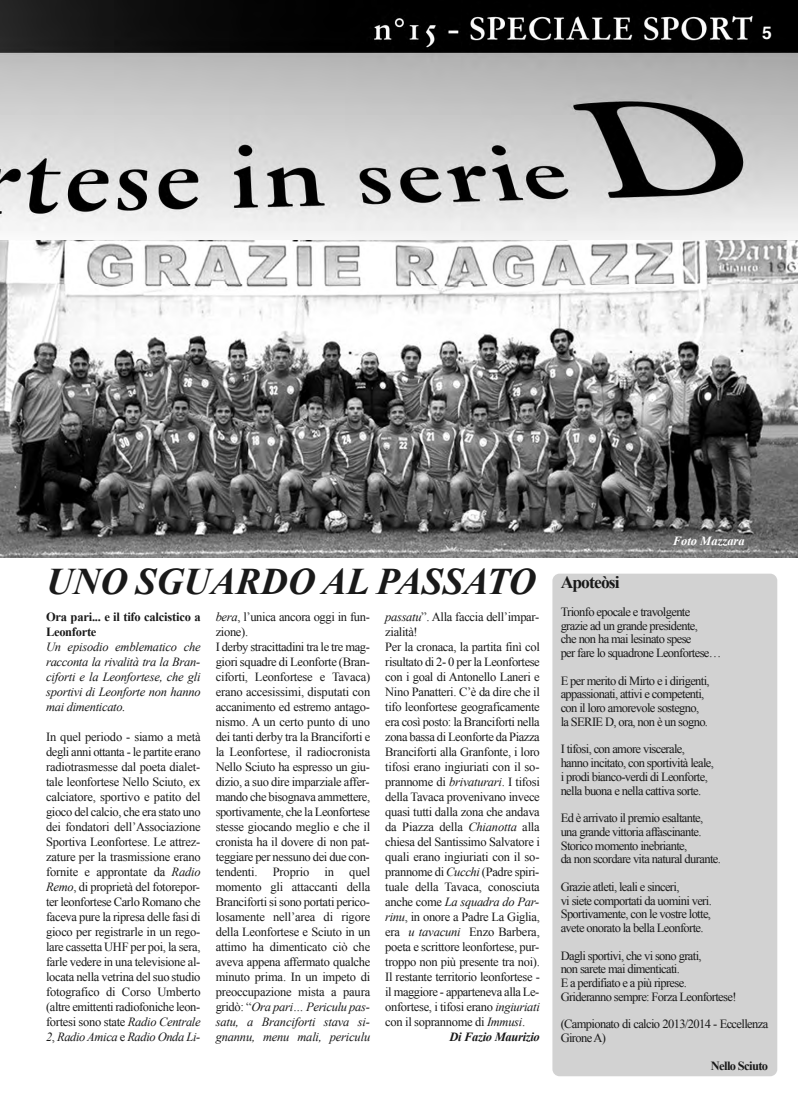
<style>
.page{position:relative;width:798px;height:1099px;background:#fff}
.page>*{position:absolute;margin:0;border:0;box-sizing:border-box;transform-origin:0 0}
.t1{font:italic 700 37.5px "Times New Roman";color:#191919}
.t2{font:700 17.5px "Helvetica";color:#fff}
.t3{font:12.5px/15px "Times New Roman";letter-spacing:-.025em;color:#191919;text-align:justify}
.t4{font:12.5px/13.8px "Times New Roman";letter-spacing:-.05em;color:#191919}
.t5{font:italic 12.5px/15px "Times New Roman";letter-spacing:-.02em;color:#191919;text-align:justify}
.t6{font:700 12.5px/15px "Times New Roman";letter-spacing:-.025em;color:#191919}
.t7{font:italic 700 12.5px "Times New Roman";letter-spacing:-.025em;color:#191919}
.t8{font:italic 700 12.5px "Times New Roman";color:#fff}
.s1{font-style:italic}
.s2{font-style:normal}
</style>
<div class="page">
<div style="left:552px;top:573px;width:225px;height:503px;background:#d2d2d2;border-radius:7px"></div>
<img style="left:0;top:0;width:798px;height:557px">
<h2 class="t2" style="left:762px;top:26px;width:11px">5</h2>
<p class="t8" style="left:672px;top:533px;width:73px">Foto Mazzara</p>
<h1 class="t1" style="left:46px;top:560px;width:575px">UNO SGUARDO AL PASSATO <sup>apoteòsi</sup></h1>
<p class="t4" style="left:560px;top:604px;width:162px">Trionfo epocale e travolgente<br>grazie ad un grande presidente,<br>che non ha mai lesinato spese<br>per fare lo squadrone Leonfortese…</p>
<p class="t4" style="left:560px;top:673px;width:150px">E per merito di Mirto e i dirigenti, appassionati, attivi e competenti, con il loro amorevole sostegno, la SERIE D, ora, non è un sogno.</p>
<p class="t4" style="left:560px;top:742px;width:155px">I tifosi, con amore viscerale, hanno incitato, con sportività leale, i prodi bianco-verdi di Leonforte, nella buona e nella cattiva sorte.</p>
<p class="t4" style="left:560px;top:811px;width:162px">Ed è arrivato il premio esaltante, una grande vittoria affascinante.<br>Storico momento inebriante,<br>da non scordare vita natural durante.</p>
<p class="t4" style="left:560px;top:879px;width:152px">Grazie atleti, leali e sinceri,<br>vi siete comportati da uomini veri.<br>Sportivamente, con le vostre lotte, avete onorato la bella Leonforte.</p>
<p class="t4" style="left:560px;top:948px;width:177px">Dagli sportivi, che vi sono grati,<br>non sarete mai dimenticati.<br>E a perdifiato e a più riprese.<br>Grideranno sempre: Forza Leonfortese!</p>
<p class="t4" style="left:560px;top:1017px;width:209px">(Campionato di calcio 2013/2014 - Eccellenza<br>Girone A)</p>
<p class="t6" style="left:710px;top:1057px;width:59px">nello sciuto</p>
<p class="t6" style="left:46px;top:609px;width:156px">ora pari... e il tifo calcistico a leonforte</p>
<p class="t5" style="left:46px;top:639px;width:156px">un episodio emblematico che racconta la rivalità tra la Bran&shy;ciforti e la Leonfortese, che gli sportivi di Leonforte non hanno mai dimenticato.</p>
<p class="t3" style="left:46px;top:729px;width:156px">In quel periodo - siamo a metà degli anni ottanta - le partite erano radiotrasmesse dal poeta dialet&shy;tale leonfortese Nello Sciuto, ex calciatore, sportivo e patito del gioco del calcio, che era stato uno dei fondatori dell’Associazione Sportiva Leonfortese. Le attrez&shy;zature per la trasmissione erano fornite e approntate da <span class="s1">Radio Remo</span>, di proprietà del fotorepor&shy;ter leonfortese Carlo Romano che faceva pure la ripresa delle fasi di gioco per registrarle in un rego&shy;lare cassetta UHF per poi, la sera, farle vedere in una televisione al&shy;locata nella vetrina del suo studio fotografico di Corso Umberto (altre emittenti radiofoniche leon&shy;fortesi sono state <span class="s1">Radio Centrale 2</span>, <span class="s1">Radio amica</span> e <span class="s1">Radio onda Li-</span></p>
<p class="t3" style="left:215px;top:609px;width:156px;text-align:left"><span class="s1">bera</span>, l’unica ancora oggi in fun&shy;zione).<br>I derby stracittadini tra le tre mag&shy;giori squadre di Leonforte (Bran&shy;ciforti, Leonfortese e Tavaca) erano accesissimi, disputati con accanimento ed estremo antago&shy;nismo. A un certo punto di uno dei tanti derby tra la Branciforti e la Leonfortese, il radiocronista<br>Nello Sciuto ha espresso un giu&shy;dizio, a suo dire imparziale affer&shy;mando che bisognava ammettere, sportivamente, che la Leonfortese stesse giocando meglio e che il cronista ha il dovere di non pat&shy;teggiare per nessuno dei due con&shy;tendenti. Proprio in quel momento gli attaccanti della<br>Branciforti si sono portati perico&shy;losamente nell’area di rigore della Leonfortese e Sciuto in un attimo ha dimenticato ciò che aveva appena affermato qualche minuto prima. In un impeto di preoccupazione mista a paura gridò: “<span class="s1">ora pari… periculu pas&shy;satu, a Branciforti stava si&shy;gnannu, menu mali, periculu</span></p>
<p class="t3" style="left:385px;top:609px;width:155px"><span class="s1">passatu</span>”. Alla faccia dell’impar-</p>
<p class="t3" style="left:385px;top:624px;width:34px">zialità!</p>
<p class="t3" style="left:385px;top:639px;width:156px">Per la cronaca, la partita finì col</p>
<p class="t3" style="left:385px;top:654px;width:156px">risultato di 2- 0 per la Leonfortese</p>
<p class="t3" style="left:385px;top:669px;width:156px">con i goal di Antonello Laneri e</p>
<p class="t3" style="left:385px;top:684px;width:156px">Nino Panatteri. C’è da dire che il</p>
<p class="t3" style="left:385px;top:699px;width:156px">tifo leonfortese geograficamente</p>
<p class="t3" style="left:385px;top:714px;width:156px">era così posto: la Branciforti nella</p>
<p class="t3" style="left:385px;top:729px;width:156px">zona bassa di Leonforte da Piazza</p>
<p class="t3" style="left:385px;top:744px;width:156px">Branciforti alla Granfonte, i loro</p>
<p class="t3" style="left:385px;top:759px;width:156px">tifosi erano ingiuriati con il so-</p>
<p class="t3" style="left:385px;top:774px;width:156px">prannome di <span class="s1">brivaturari</span>. I tifosi</p>
<p class="t3" style="left:385px;top:789px;width:156px">della Tavaca provenivano invece</p>
<p class="t3" style="left:385px;top:804px;width:156px">quasi tutti dalla zona che andava</p>
<p class="t3" style="left:385px;top:819px;width:156px">da Piazza della <span class="s1">Chianotta</span> alla</p>
<p class="t3" style="left:385px;top:834px;width:156px">chiesa del Santissimo Salvatore i</p>
<p class="t3" style="left:385px;top:849px;width:156px">quali erano ingiuriati con il so-</p>
<p class="t3" style="left:385px;top:864px;width:156px">prannome di <span class="s1">Cucchi</span> (Padre spiri-</p>
<p class="t3" style="left:385px;top:879px;width:156px">tuale della Tavaca, conosciuta</p>
<p class="t5" style="left:385px;top:894px;width:155px"><span class="s2">anche come</span> La squadra do par-</p>
<p class="t3" style="left:385px;top:909px;width:156px"><span class="s1">rinu</span>, in onore a Padre La Giglia,</p>
<p class="t3" style="left:385px;top:924px;width:156px">era <span class="s1">u tavacuni</span> Enzo Barbera,</p>
<p class="t3" style="left:385px;top:939px;width:155px">poeta e scrittore leonfortese, pur-</p>
<p class="t3" style="left:385px;top:954px;width:156px">troppo non più presente tra noi).</p>
<p class="t3" style="left:385px;top:969px;width:156px">Il restante territorio leonfortese -</p>
<p class="t3" style="left:385px;top:984px;width:156px">il maggiore - apparteneva alla Le-</p>
<p class="t3" style="left:385px;top:999px;width:156px">onfortese, i tifosi erano <span class="s1">ingiuriati</span></p>
<p class="t3" style="left:385px;top:1014px;width:141px">con il soprannome di <span class="s1">Immusi</span>.</p>
<p class="t7" style="left:449px;top:1029px;width:92px">Di Fazio Maurizio</p>
</div>
